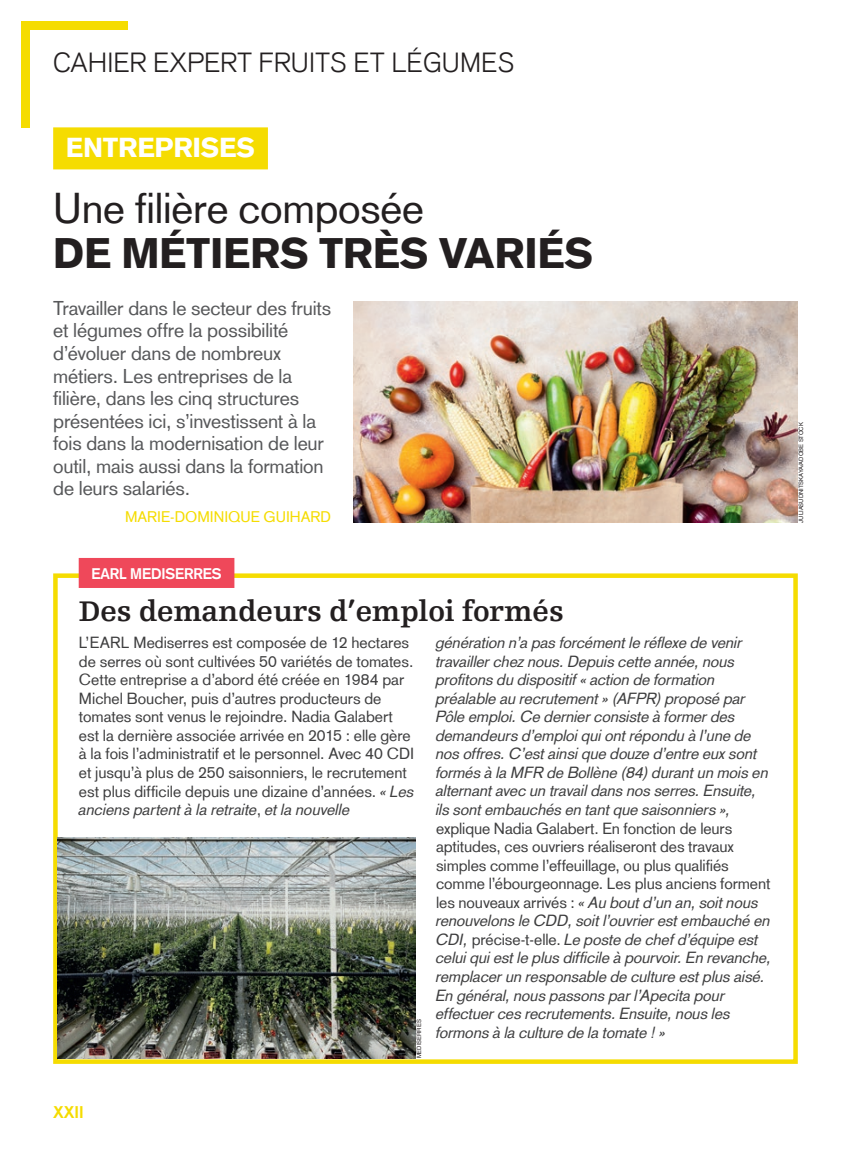
<style>
.page{position:relative;width:851px;height:1149px;background:#fff}
.page>*{position:absolute;margin:0;border:0;box-sizing:border-box;transform-origin:0 0}
.t1{font:900 42px "Basic Commercial LT Com";letter-spacing:-.005em;color:#231f20}
.t2{font:42px "Basic Commercial LT Com";letter-spacing:-.005em;color:#231f20}
.t3{font:700 30px "Egyptienne FLT Std";letter-spacing:-.005em;color:#231f20}
.t4{font:300 27px "Basic Commercial LT Com";letter-spacing:.01em;color:#231f20}
.t5{font:900 27px "Basic Commercial LT Com";letter-spacing:-.01em;color:#fff}
.t6{font:19.5px/22.5px "Basic Commercial LT Com";letter-spacing:-.01em;color:#57585a}
.t7{font:700 16.5px "Basic Commercial LT Com";color:#f5dc01}
.t8{font:italic 15.75px/18.6px "Basic Commercial LT Com";letter-spacing:-.005em;color:#3e3e3f}
.t9{font:15.75px/18.6px "Basic Commercial LT Com";color:#3e3e3f}
.t10{font:15px "Basic Commercial LT Com";color:#f5dc01}
.t11{font:700 15px "Basic Commercial LT Com";letter-spacing:-.01em;color:#fff}
.t12{font:6px "Helvetica LT Std";letter-spacing:-.005em;color:#231f20}
.s1{font-style:italic}
.s2{font-style:normal}
</style>
<div class="page">
<div style="left:53px;top:127px;width:215px;height:42px;background:#f5dc01"></div>
<div style="left:21px;top:21px;width:107px;height:9px;background:#f5dc01"></div>
<div style="left:21px;top:21px;width:9px;height:107px;background:#f5dc01"></div>
<div style="left:53px;top:573px;width:744px;height:490px;border:4px solid #f5dc01"></div>
<div style="left:79px;top:557px;width:155px;height:30px;background:#ef485a"></div>
<img style="left:58px;top:837px;width:358px;height:221px">
<img style="left:353px;top:301px;width:444px;height:221px">
<h3 class="t4" style="left:53px;top:47px;width:462px">CAHIER EXPERT FRUITS ET LÉGUMES</h3>
<h3 class="t5" style="left:66px;top:131px;width:190px">ENTREPRISES</h3>
<h1 class="t2" style="left:53px;top:184px;width:372px">Une filière composée</h1>
<h1 class="t1" style="left:53px;top:228px;width:541px">DE MÉTIERS TRÈS VARIÉS</h1>
<p class="t6" style="left:53px;top:297px;width:279px">Travailler dans le secteur des fruits et légumes offre la possibilité d’évoluer dans de nombreux métiers. Les entreprises de la filière, dans les cinq structures présentées ici, s’investissent à la fois dans la modernisation de leur outil, mais aussi dans la formation de leurs salariés.</p>
<p class="t10" style="left:125px;top:508px;width:207px">MARIE-DOMINIQUE GUIHARD</p>
<p class="t11" style="left:91px;top:565px;width:131px">EARL MEDISERRES</p>
<h2 class="t3" style="left:79px;top:594px;width:486px">Des demandeurs d’emploi formés</h2>
<p class="t9" style="left:79px;top:633px;width:337px">L’EARL Mediserres est composée de 12 hectares de serres où sont cultivées 50 variétés de tomates.<br>Cette entreprise a d’abord été créée en 1984 par Michel Boucher, puis d’autres producteurs de tomates sont venus le rejoindre. Nadia Galabert est la dernière associée arrivée en 2015 : elle gère à la fois l’administratif et le personnel. Avec 40 CDI et jusqu’à plus de 250 saisonniers, le recrutement est plus difficile depuis une dizaine d’années. <span class="s1">« Les anciens partent à la retraite</span>, <span class="s1">et la nouvelle</span></p>
<p class="t8" style="left:436px;top:633px;width:334px">génération n’a pas forcément le réflexe de venir travailler chez nous. Depuis cette année, nous profitons du dispositif « action de formation préalable au recrutement » (AFPR) proposé par Pôle emploi. Ce dernier consiste à former des demandeurs d’emploi qui ont répondu à l’une de nos offres. C’est ainsi que douze d’entre eux sont formés à la MFR de Bollène (84) durant un mois en alternant avec un travail dans nos serres. Ensuite, ils sont embauchés en tant que saisonniers »,</p>
<p class="t8" style="left:436px;top:818px;width:337px"><span class="s2">explique Nadia Galabert. En fonction de leurs aptitudes, ces ouvriers réaliseront des travaux simples comme l’effeuillage, ou plus qualifiés comme l’ébourgeonnage. Les plus anciens forment les nouveaux arrivés :</span> « Au bout d’un an, soit nous renouvelons le CDD, soit l’ouvrier est embauché en CDI, <span class="s2">précise-t-elle.</span> Le poste de chef d’équipe est celui qui est le plus difficile à pourvoir. En revanche, remplacer un responsable de culture est plus aisé.<br>En général, nous passons par l’Apecita pour effectuer ces recrutements. Ensuite, nous les formons à la culture de la tomate ! »</p>
<p class="t12" style="left:415px;top:1058px;width:41px;rotate:-90deg">MEDISERRES</p>
<p class="t7" style="left:53px;top:1102px;width:32px">XXII</p>
<p class="t12" style="left:797px;top:522px;width:102px;rotate:-90deg">JULIASUDNITSKAYA/ADOBE STOCK</p>
</div>
